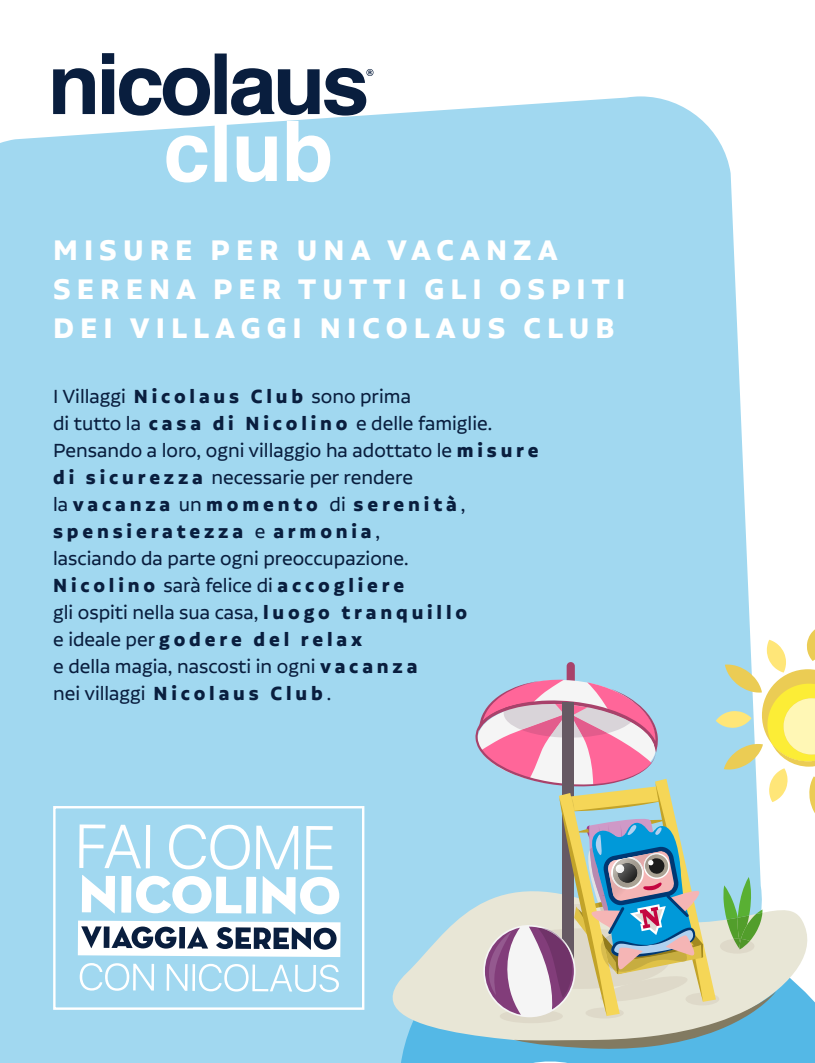
<style>
.page{position:relative;width:815px;height:1063px;background:#fff}
.page>*{position:absolute;margin:0;border:0;box-sizing:border-box;transform-origin:0 0}
.t1{font:700 33.62px "Aalto Sans Essential";letter-spacing:.18em;color:#fff}
.t2{font:22.5px "Aalto Sans Essential";color:#091e3e}
.t3{font:700 22.5px/27px "Aalto Sans Essential";letter-spacing:.17em;color:#091e3e}
.s1{font-weight:700}
.s2{font-weight:400}
</style>
<div class="page">
<div style="left:0;top:96px;width:750px;height:967px;background:#a1d8f0"></div>
<svg style="left:53px;top:53px;width:320px;height:130px"></svg>
<svg style="left:79px;top:824px;width:62px;height:44px"></svg>
<hr style="left:146px;top:825px;width:4px;height:43px;background:#fff">
<svg style="left:169px;top:824px;width:81px;height:46px"></svg>
<svg style="left:256px;top:826px;width:42px;height:43px"></svg>
<svg style="left:306px;top:826px;width:27px;height:44px"></svg>
<svg style="left:82px;top:875px;width:33px;height:13px"></svg>
<div style="left:121px;top:876px;width:10px;height:37px;background:#fff"></div>
<svg style="left:136px;top:876px;width:105px;height:12px"></svg>
<div style="left:246px;top:877px;width:10px;height:36px;background:#fff"></div>
<svg style="left:262px;top:876px;width:77px;height:12px"></svg>
<div style="left:53px;top:806px;width:311px;height:204px;border:2px solid #fff"></div>
<svg style="left:34px;top:888px;width:781px;height:175px;fill:#a1d8f0"></svg>
<svg style="left:342px;top:860px;width:473px;height:194px;background:#a9d7e8"></svg>
<svg style="left:475px;top:627px;width:340px;height:422px;background:#bbc9ca"></svg>
<p class="t1" style="left:53px;top:231px;width:506px">MISURE PER UNA VACANZA</p>
<p class="t1" style="left:53px;top:270px;width:574px">SERENA PER TUTTI GLI OSPITI</p>
<p class="t1" style="left:53px;top:309px;width:563px">DEI VILLAGGI NICOLAUS CLUB</p>
<p class="t2" style="left:53px;top:384px;width:359px">I Villaggi <span class="s1">N i c o l a u s C l u b</span> sono prima</p>
<p class="t2" style="left:53px;top:411px;width:441px">di tutto la <span class="s1">c a s a d i N i c o l i n o</span> e delle famiglie.</p>
<p class="t2" style="left:53px;top:438px;width:487px">Pensando a loro, ogni villaggio ha adottato le <span class="s1">m i s u r e</span></p>
<p class="t2" style="left:53px;top:465px;width:361px"><span class="s1">d i s i c u r e z z a</span> necessarie per rendere</p>
<p class="t3" style="left:53px;top:490px;width:414px"><span class="s2">la</span> vacanza <span class="s2">un</span> momento <span class="s2">di</span> serenità<span class="s2">, </span>spensieratezza <span class="s2">e</span> armonia<span class="s2">,</span></p>
<p class="t2" style="left:53px;top:546px;width:357px">lasciando da parte ogni preoccupazione.</p>
<p class="t3" style="left:53px;top:571px;width:353px">Nicolino <span class="s2">sarà felice di</span> accogliere</p>
<p class="t2" style="left:53px;top:600px;width:416px">gli ospiti nella sua casa, <span class="s1">l u o g o t r a n q u i l l o</span></p>
<p class="t3" style="left:53px;top:625px;width:310px"><span class="s2">e ideale per</span> godere del relax</p>
<p class="t2" style="left:53px;top:654px;width:366px">e della magia, nascosti in ogni <span class="s1">v a c a n z a</span></p>
<p class="t2" style="left:53px;top:681px;width:279px">nei villaggi <span class="s1">Nicolaus Club</span>.</p>
</div>
